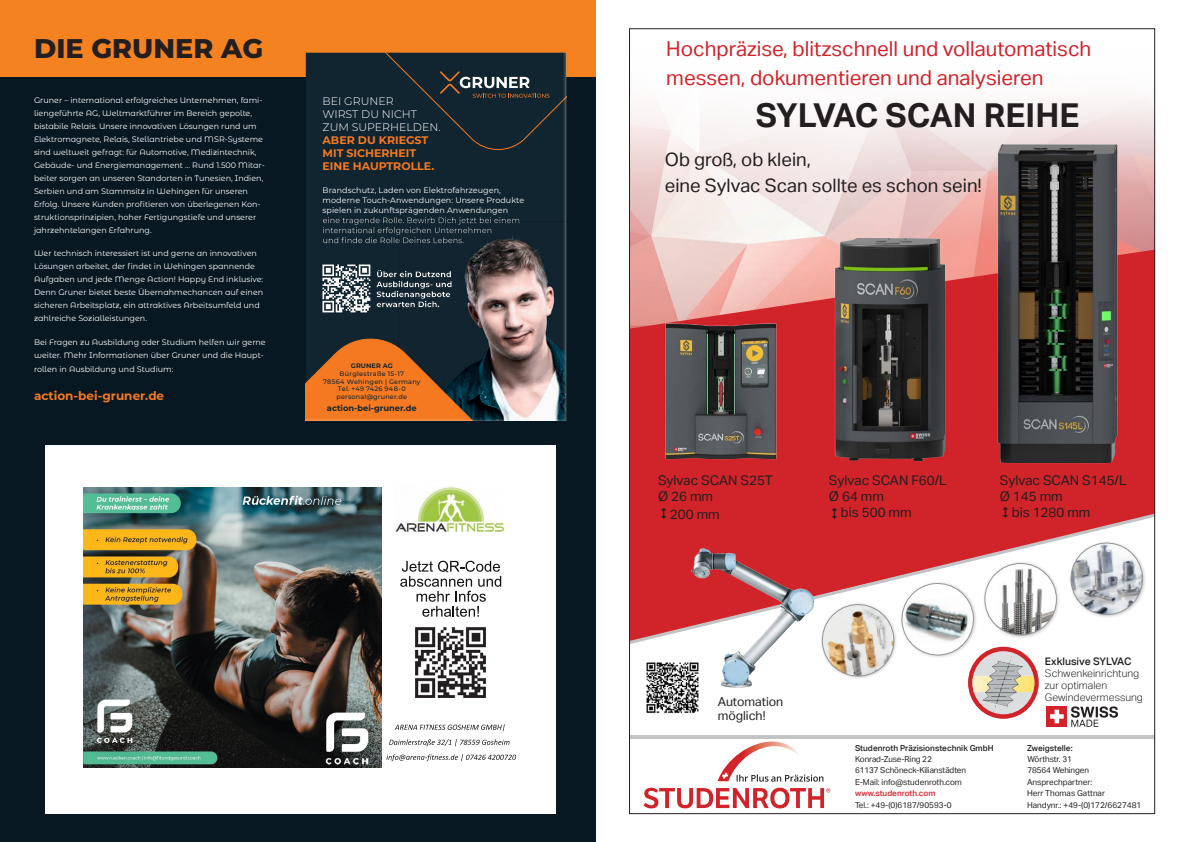
<style>
.page{position:relative;width:1191px;height:842px;background:#fff}
.page>*{position:absolute;margin:0;border:0;box-sizing:border-box;transform-origin:0 0}
.t1{font:700 33px "Aktiv Grotesk";color:#231f20}
.Head_fett{font:800 27px "Montserrat";color:#231f20}
.t2{font:20.6px/28.8px "Aktiv Grotesk";color:#d2232a}
.t3{font:18.5px/26.8px "Aktiv Grotesk";color:#231f20}
.t4{font:13.4px/16.1px "Aktiv Grotesk";color:#231f20}
.t5{font:12.4px/14.8px "Aktiv Grotesk";color:#231f20}
.t6{font:700 12px "Montserrat";color:#f47921}
.t7{font:700 11px/13px "Montserrat";color:#f47921}
.t8{font:300 11px/13px "Montserrat";color:#fff}
.t9{font:300 10.4px/11.9px "Aktiv Grotesk";color:#231f20}
.t10{font:500 10.4px "Aktiv Grotesk";color:#231f20}
.t11{font:700 8.3px "Montserrat";color:#112530}
.t12{font:8.2px "Aktiv Grotesk";color:#231f20}
.t13{font:500 8.2px "Aktiv Grotesk";color:#231f20}
.t14{font:500 8.2px "Aktiv Grotesk";color:#d1232a}
.Antwort_Fragebogen{font:8px/13px "Montserrat Alternates";color:#fff}
.t15{font:8px/10px "Montserrat";letter-spacing:.01em;color:#fff}
.t16{font:500 6.5px/7.5px "Montserrat";letter-spacing:.03em;color:#112530;text-align:center}
.t17{font:700 6.5px "Montserrat";letter-spacing:.025em;color:#112530}
</style>
<div class="page">
<div style="left:0;top:0;width:595px;height:842px;background:#071822"></div>
<div style="left:0;top:0;width:595px;height:77px;background:#f58220"></div>
<div style="left:304px;top:51px;width:263px;height:370px;background:#fff;opacity:.3"></div>
<img style="left:631px;top:98px;width:522px;height:152px">
<svg style="left:631px;top:250px;width:522px;height:263px;background:#d74246"></svg>
<img style="left:646px;top:662px;width:53px;height:51px">
<svg style="left:631px;top:513px;width:522px;height:131px;fill:#d1232a"></svg>
<hr style="left:629px;top:735px;width:525px;height:4px;background:#c2c3c5">
<div style="left:1046px;top:706px;width:21px;height:21px;background:#d1232a"></div>
<svg style="left:1050px;top:710px;width:13px;height:13px"></svg>
<svg style="left:1071px;top:706px;width:47px;height:21px"></svg>
<img style="left:824px;top:234px;width:131px;height:229px">
<img style="left:660px;top:318px;width:121px;height:144px">
<img style="left:990px;top:138px;width:138px;height:325px">
<div style="left:968px;top:647px;width:70px;height:72px;background:#d1232a;border-radius:50%"></div>
<img style="left:972px;top:651px;width:62px;height:63px">
<div style="left:899px;top:581px;width:78px;height:78px;background:#231f20;opacity:.24"></div>
<div style="left:1068px;top:540px;width:78px;height:79px;background:#231f20;opacity:.24"></div>
<svg style="left:1069px;top:541px;width:75px;height:75px"></svg>
<div style="left:819px;top:602px;width:79px;height:78px;background:#fff"></div>
<svg style="left:820px;top:582px;width:155px;height:96px"></svg>
<img style="left:689px;top:546px;width:126px;height:144px">
<div style="left:982px;top:561px;width:78px;height:78px;background:#231f20;opacity:.24"></div>
<img style="left:985px;top:563px;width:71px;height:72px;border-radius:36px">
<div style="left:984px;top:563px;width:72px;height:72px;border:1px solid #939598;border-radius:50%"></div>
<svg style="left:643px;top:741px;width:187px;height:68px"></svg>
<div style="left:45px;top:445px;width:511px;height:369px;background:#fff"></div>
<img style="left:83px;top:487px;width:298px;height:281px">
<img style="left:415px;top:628px;width:70px;height:69px">
<img style="left:396px;top:487px;width:108px;height:44px">
<svg style="left:400px;top:561px;width:101px;height:56px"></svg>
<svg style="left:395px;top:724px;width:110px;height:7px"></svg>
<svg style="left:389px;top:739px;width:120px;height:7px"></svg>
<svg style="left:386px;top:754px;width:130px;height:7px"></svg>
<svg style="left:661px;top:508px;width:5px;height:11px"></svg>
<svg style="left:831px;top:507px;width:6px;height:12px"></svg>
<svg style="left:1002px;top:507px;width:6px;height:11px"></svg>
<p class="Head_fett" style="left:34px;top:29px;width:231px">DIE GRUNER AG</p>
<p class="Antwort_Fragebogen" style="left:34px;top:94px;width:232px">Gruner – international erfolgreiches Unternehmen, fami&shy;liengeführte AG, Weltmarktführer im Bereich gepolte, bistabile Relais. Unsere innovativen Lösungen rund um Elektromagnete, Relais, Stellantriebe und MSR-Systeme sind weltweit gefragt: für Automotive, Medizintechnik, Gebäude- und Energiemanagement ... Rund 1.500 Mitar&shy;beiter sorgen an unseren Standorten in Tunesien, Indien, Serbien und am Stammsitz in Wehingen für unseren Erfolg. Unsere Kunden profitieren von überlegenen Kon&shy;struktionsprinzipien, hoher Fertigungstiefe und unserer jahrzehntelangen Erfahrung.</p>
<p class="Antwort_Fragebogen" style="left:34px;top:247px;width:231px">Wer technisch interessiert ist und gerne an innovativen Lösungen arbeitet, der findet in Wehingen spannende Aufgaben und jede Menge Action! Happy End inklusive:<br>Denn Gruner bietet beste Übernahmechancen auf einen sicheren Arbeitsplatz, ein attraktives Arbeitsumfeld und zahlreiche Sozialleistungen.</p>
<p class="Antwort_Fragebogen" style="left:34px;top:335px;width:233px">Bei Fragen zu Ausbildung oder Studium helfen wir gerne weiter. Mehr Informationen über Gruner und die Haupt-</p>
<p class="Antwort_Fragebogen" style="left:34px;top:362px;width:141px">rollen in Ausbildung und Studium:</p>
<p class="t6" style="left:34px;top:387px;width:132px">action-bei-gruner.de</p>
<h3 class="t8" style="left:322px;top:95px;width:119px">BEI GRUNER<br>WIRST DU NICHT<br>ZUM SUPERHELDEN.</h3>
<h3 class="t7" style="left:322px;top:133px;width:113px">ABER DU KRIEGST<br>MIT SICHERHEIT<br>EINE HAUPTROLLE.</h3>
<p class="t15" style="left:322px;top:185px;width:203px">Brandschutz, Laden von Elektrofahrzeugen, moderne Touch-Anwendungen: Unsere Produkte spielen in zukunftsprägenden Anwendungen</p>
<p class="t17" style="left:351px;top:361px;width:43px">GRUNER AG</p>
<p class="t16" style="left:323px;top:370px;width:99px">Bürglestraße 15-17<br>78564 Wehingen | Germany<br>Tel. +49 7426 948-0 personal@gruner.de</p>
<p class="t11" style="left:327px;top:402px;width:91px">action-bei-gruner.de</p>
<h3 class="t2" style="left:666px;top:34px;width:426px">Hochpräzise, blitzschnell und vollautomatisch messen, dokumentieren und analysieren</h3>
<h1 class="t1" style="left:756px;top:95px;width:325px">SYLVAC SCAN REIHE</h1>
<h3 class="t3" style="left:665px;top:145px;width:318px">Ob groß, ob klein,<br>eine Sylvac Scan sollte es schon sein!</h3>
<h3 class="t4" style="left:658px;top:472px;width:116px">Sylvac SCAN S25T<br>Ø 26 mm</h3>
<h3 class="t4" style="left:670px;top:506px;width:51px">200 mm</h3>
<h3 class="t4" style="left:829px;top:472px;width:119px">Sylvac SCAN F60/L</h3>
<h3 class="t4" style="left:829px;top:488px;width:57px">Ø 64 mm</h3>
<h3 class="t4" style="left:841px;top:504px;width:72px">bis 500 mm</h3>
<h3 class="t4" style="left:999px;top:472px;width:128px">Sylvac SCAN S145/L</h3>
<h3 class="t4" style="left:999px;top:488px;width:65px">Ø 145 mm</h3>
<h3 class="t4" style="left:1011px;top:504px;width:80px">bis 1280 mm</h3>
<h3 class="t5" style="left:717px;top:694px;width:67px">Automation möglich!</h3>
<h3 class="t10" style="left:1045px;top:655px;width:88px">Exklusive SYLVAC</h3>
<h3 class="t9" style="left:1045px;top:668px;width:100px">Schwenkeinrichtung zur optimalen<br>Gewindevermessung</h3>
<p class="t13" style="left:855px;top:743px;width:140px">Studenroth Präzisionstechnik GmbH</p>
<p class="t13" style="left:1027px;top:743px;width:47px">Zweigstelle:</p>
<p class="t12" style="left:855px;top:754px;width:78px">Konrad-Zuse-Ring 22</p>
<p class="t12" style="left:1027px;top:754px;width:46px">Wörthstr. 31</p>
<p class="t12" style="left:855px;top:765px;width:113px">61137 Schöneck-Kilianstädten</p>
<p class="t12" style="left:1027px;top:765px;width:63px">78564 Wehingen</p>
<p class="t12" style="left:855px;top:777px;width:108px">E-Mail: info@studenroth.com</p>
<p class="t12" style="left:1027px;top:777px;width:67px">Ansprechpartner:</p>
<p class="t14" style="left:855px;top:788px;width:82px">www.studenroth.com</p>
<p class="t12" style="left:1027px;top:788px;width:79px">Herr Thomas Gattnar</p>
<p class="t12" style="left:855px;top:800px;width:98px">Tel.: +49-(0)6187/90593-0</p>
<p class="t12" style="left:1027px;top:800px;width:116px">Handynr.: +49-(0)172/6627481</p>
</div>
